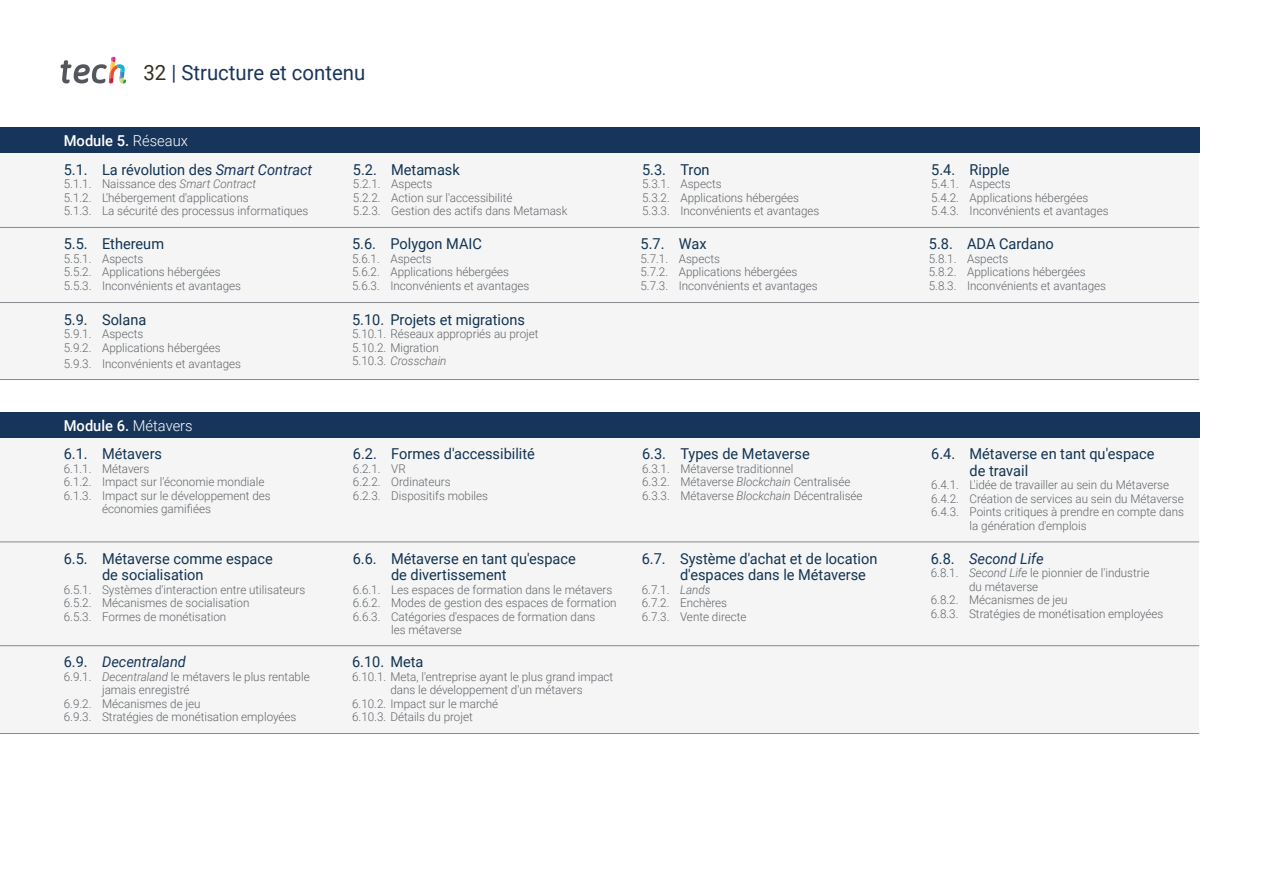
<style>
.page{position:relative;width:1263px;height:893px;background:#fff}
.page>*{position:absolute;margin:0;border:0;box-sizing:border-box;transform-origin:0 0}
.t1{font:21px "Roboto";color:#1a355c}
.t2{font:15px/16.5px "Roboto";color:#123352}
.t3{font:500 15px "Roboto";color:#fff}
.t4{font:italic 15px "Roboto";color:#17355b}
.t5{font:300 12px/13.5px "Roboto";color:#61646a}
.s1{color:#312e20}
.s2{font-weight:300}
.s3{font-style:italic;color:#17355b}
.s4{font-style:italic}
.s5{font-style:normal;color:#123352}
</style>
<div class="page">
<svg style="left:61px;top:57px;width:65px;height:27px"></svg>
<div style="left:0;top:153px;width:1199px;height:227px;background:#f4f5f4"></div>
<div style="left:0;top:128px;width:1199px;height:25px;background:#17355b"></div>
<hr style="left:0;top:302px;width:1199px;height:1px;background:#878a8e">
<hr style="left:0;top:227px;width:1199px;height:1px;background:#878a8e">
<hr style="left:0;top:379px;width:1199px;height:1px;background:#878a8e">
<div style="left:0;top:437px;width:1199px;height:297px;background:#f4f5f4"></div>
<div style="left:0;top:412px;width:1199px;height:25px;background:#17355b"></div>
<hr style="left:0;top:645px;width:1199px;height:1px;background:#878a8e">
<hr style="left:0;top:542px;width:1199px;height:1px;background:#878a8e">
<hr style="left:0;top:733px;width:1199px;height:1px;background:#878a8e">
<h1 class="t1" style="left:144px;top:57px;width:223px"><span class="s1">32</span> | Structure et contenu</h1>
<p class="t3" style="left:64px;top:130px;width:126px">Module 5. <span class="s2">Réseaux</span></p>
<p class="t2" style="left:64px;top:161px;width:250px">5.1. La révolution des <span class="s3">Smart Contract</span></p>
<p class="t5" style="left:64px;top:177px;width:246px">5.1.1. Naissance des <span class="s4">Smart Contract<br></span>5.1.2. L'hébergement d'applications<br>5.1.3. La sécurité des processus informatiques</p>
<p class="t2" style="left:64px;top:235px;width:102px">5.5. Ethereum</p>
<p class="t5" style="left:64px;top:251px;width:179px">5.5.1. Aspects<br>5.5.2. Applications hébergées<br>5.5.3. Inconvénients et avantages</p>
<p class="t2" style="left:64px;top:310px;width:84px">5.9. Solana</p>
<p class="t5" style="left:64px;top:327px;width:158px">5.9.1. Aspects<br>5.9.2. Applications hébergées</p>
<p class="t5" style="left:64px;top:357px;width:179px">5.9.3. Inconvénients et avantages</p>
<p class="t3" style="left:64px;top:415px;width:130px">Module 6. <span class="s2">Métavers</span></p>
<p class="t2" style="left:64px;top:445px;width:100px">6.1. Métavers</p>
<p class="t5" style="left:64px;top:461px;width:87px">6.1.1. Métavers</p>
<p class="t5" style="left:64px;top:475px;width:202px">6.1.2. Impact sur l'économie mondiale</p>
<p class="t5" style="left:64px;top:488px;width:209px">6.1.3. Impact sur le développement des</p>
<p class="t5" style="left:102px;top:502px;width:110px">économies gamifiées</p>
<p class="t2" style="left:102px;top:549px;width:172px;text-indent:-38px">6.5. Métaverse comme espace de socialisation</p>
<p class="t5" style="left:64px;top:582px;width:243px">6.5.1. Systèmes d'interaction entre utilisateurs<br>6.5.2. Mécanismes de socialisation<br>6.5.3. Formes de monétisation</p>
<p class="t4" style="left:64px;top:651px;width:124px"><span class="s5">6.9.</span> Decentraland</p>
<p class="t5" style="left:64px;top:669px;width:247px">6.9.1. <span class="s4">Decentraland</span> le métavers le plus rentable</p>
<p class="t5" style="left:102px;top:683px;width:89px">jamais enregistré</p>
<p class="t5" style="left:64px;top:696px;width:138px">6.9.2. Mécanismes de jeu</p>
<p class="t5" style="left:64px;top:710px;width:234px">6.9.3. Stratégies de monétisation employées</p>
<p class="t2" style="left:353px;top:161px;width:108px">5.2. Metamask</p>
<p class="t5" style="left:353px;top:177px;width:216px">5.2.1. Aspects<br>5.2.2. Action sur l'accessibilité<br>5.2.3. Gestion des actifs dans Metamask</p>
<p class="t2" style="left:352px;top:235px;width:131px">5.6. Polygon MAIC</p>
<p class="t5" style="left:352px;top:251px;width:179px">5.6.1. Aspects<br>5.6.2. Applications hébergées<br>5.6.3. Inconvénients et avantages</p>
<p class="t2" style="left:352px;top:310px;width:174px">5.10. Projets et migrations</p>
<p class="t5" style="left:352px;top:327px;width:188px">5.10.1. Réseaux appropriés au projet<br>5.10.2. Migration<br>5.10.3. <span class="s4">Crosschain</span></p>
<p class="t2" style="left:353px;top:445px;width:183px">6.2. Formes d'accessibilité</p>
<p class="t5" style="left:353px;top:461px;width:137px">6.2.1. VR<br>6.2.2. Ordinateurs<br>6.2.3. Dispositifs mobiles</p>
<p class="t2" style="left:391px;top:549px;width:186px;text-indent:-38px">6.6. Métaverse en tant qu'espace de divertissement</p>
<p class="t5" style="left:353px;top:582px;width:261px">6.6.1. Les espaces de formation dans le métavers</p>
<p class="t5" style="left:353px;top:596px;width:265px">6.6.2. Modes de gestion des espaces de formation</p>
<p class="t5" style="left:353px;top:609px;width:244px">6.6.3. Catégories d'espaces de formation dans</p>
<p class="t5" style="left:391px;top:623px;width:72px">les métaverse</p>
<p class="t2" style="left:352px;top:653px;width:73px">6.10. Meta</p>
<p class="t5" style="left:352px;top:669px;width:263px">6.10.1. Meta, l'entreprise ayant le plus grand impact</p>
<p class="t5" style="left:390px;top:683px;width:194px">dans le développement d'un métavers</p>
<p class="t5" style="left:352px;top:696px;width:148px">6.10.2. Impact sur le marché</p>
<p class="t5" style="left:352px;top:710px;width:122px">6.10.3. Détails du projet</p>
<p class="t2" style="left:642px;top:161px;width:69px">5.3. Tron</p>
<p class="t5" style="left:642px;top:177px;width:179px">5.3.1. Aspects<br>5.3.2. Applications hébergées<br>5.3.3. Inconvénients et avantages</p>
<p class="t2" style="left:640px;top:235px;width:68px">5.7. Wax</p>
<p class="t5" style="left:640px;top:251px;width:179px">5.7.1. Aspects<br>5.7.2. Applications hébergées<br>5.7.3. Inconvénients et avantages</p>
<p class="t2" style="left:642px;top:445px;width:169px">6.3. Types de Metaverse</p>
<p class="t5" style="left:642px;top:461px;width:222px">6.3.1. Métaverse traditionnel<br>6.3.2. Métaverse <span class="s4">Blockchain</span> Centralisée<br>6.3.3. Métaverse <span class="s4">Blockchain</span> Décentralisée</p>
<p class="t2" style="left:680px;top:549px;width:199px;text-indent:-38px">6.7. Système d'achat et de location d'espaces dans le Métaverse</p>
<p class="t5" style="left:642px;top:582px;width:106px">6.7.1. <span class="s4">Lands<br></span>6.7.2. Enchères<br>6.7.3. Vente directe</p>
<p class="t2" style="left:931px;top:161px;width:80px">5.4. Ripple</p>
<p class="t5" style="left:931px;top:177px;width:179px">5.4.1. Aspects<br>5.4.2. Applications hébergées<br>5.4.3. Inconvénients et avantages</p>
<p class="t2" style="left:929px;top:235px;width:126px">5.8. ADA Cardano</p>
<p class="t5" style="left:929px;top:251px;width:179px">5.8.1. Aspects<br>5.8.2. Applications hébergées<br>5.8.3. Inconvénients et avantages</p>
<p class="t2" style="left:969px;top:445px;width:186px;text-indent:-38px">6.4. Métaverse en tant qu'espace de travail</p>
<p class="t5" style="left:931px;top:478px;width:239px">6.4.1. L'idée de travailler au sein du Métaverse</p>
<p class="t5" style="left:931px;top:491px;width:254px">6.4.2. Création de services au sein du Métaverse</p>
<p class="t5" style="left:931px;top:505px;width:254px">6.4.3. Points critiques à prendre en compte dans</p>
<p class="t5" style="left:969px;top:518px;width:119px">la génération d'emplois</p>
<p class="t4" style="left:931px;top:548px;width:114px"><span class="s5">6.8.</span> Second Life</p>
<p class="t5" style="left:931px;top:566px;width:220px">6.8.1. <span class="s4">Second Life</span> le pionnier de l'industrie</p>
<p class="t5" style="left:969px;top:579px;width:71px">du métaverse</p>
<p class="t5" style="left:931px;top:593px;width:138px">6.8.2. Mécanismes de jeu</p>
<p class="t5" style="left:931px;top:606px;width:234px">6.8.3. Stratégies de monétisation employées</p>
</div>
